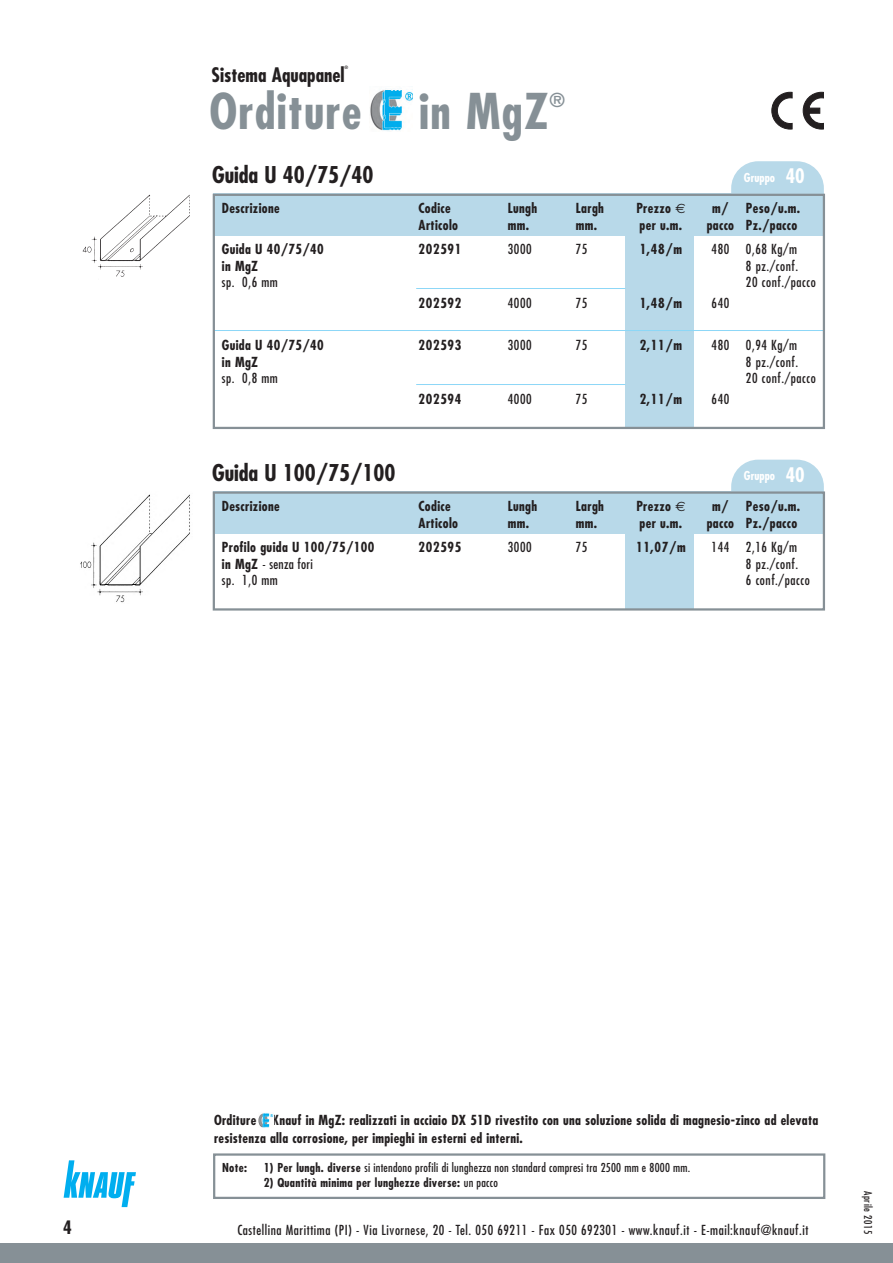
<style>
.page{position:relative;width:893px;height:1263px;background:#fff}
.page>*{position:absolute;margin:0;border:0;box-sizing:border-box;transform-origin:0 0}
.t1{font:700 condensed 48px "Futura";letter-spacing:.025em;color:#869096}
.t2{font:700 condensed 22.5px "Futura";color:#231f20}
.t3{font:700 condensed 19.5px "Futura";color:#231f20}
.t4{font:700 condensed 18.75px "Futura";color:#869096}
.t5{font:700 condensed 18px "Futura";color:#231f20}
.t6{font:700 condensed 13.5px/17.1px "Futura";letter-spacing:.025em;color:#231f20}
.t7{font:condensed 13.5px "Futura";letter-spacing:.04em;color:#231f20}
.t8{font:condensed 13.5px "Futura";letter-spacing:.02em;color:#231f20}
.t9{font:condensed 12px "Futura";letter-spacing:.02em;color:#231f20}
.t10{font:700 condensed 12px "Futura";letter-spacing:.025em;color:#231f20}
.t11{font:700 condensed 12px "Futura";color:#fff}
.t12{font:condensed 10.5px "Futura";letter-spacing:.04em;color:#231f20}
.t13{font:700 condensed 4.5px "Futura";color:#231f20}
.s1{font-size:19.5px}
.s2{font-family:"Euro Sans";font-weight:400;font-stretch:normal}
.s3{font-weight:700}
.s4{font-weight:400}
</style>
<div class="page">
<div style="left:731px;top:161px;width:93px;height:60px;background:#b8d9e9;border-radius:27px"></div>
<div style="left:731px;top:460px;width:93px;height:59px;background:#b8d9e9;border-radius:27px"></div>
<svg style="left:64px;top:1160px;width:72px;height:47px"></svg>
<div style="left:0;top:1244px;width:893px;height:19px;background:#869096"></div>
<img style="left:370px;top:89px;width:43px;height:42px">
<img style="left:259px;top:1113px;width:14px;height:14px">
<div style="left:213px;top:1153px;width:612px;height:46px;border:2px solid #869096"></div>
<svg style="left:772px;top:92px;width:20px;height:37px"></svg>
<svg style="left:803px;top:92px;width:21px;height:37px"></svg>
<img style="left:82px;top:194px;width:108px;height:83px">
<div style="left:213px;top:194px;width:611px;height:42px;background:#b8d9e9"></div>
<div style="left:626px;top:194px;width:68px;height:233px;background:#b8d9e9"></div>
<hr style="left:416px;top:288px;width:209px;height:1px;background:#8dd7f7">
<hr style="left:416px;top:384px;width:209px;height:1px;background:#8dd7f7">
<hr style="left:213px;top:330px;width:610px;height:1px;background:#8dd7f7">
<div style="left:213px;top:194px;width:612px;height:235px;border:2px solid #869096"></div>
<img style="left:80px;top:494px;width:110px;height:109px">
<div style="left:213px;top:491px;width:611px;height:43px;background:#b8d9e9"></div>
<div style="left:626px;top:492px;width:68px;height:117px;background:#b8d9e9"></div>
<div style="left:213px;top:491px;width:612px;height:120px;border:2px solid #869096"></div>
<h3 class="t3" style="left:212px;top:65px;width:134px">Sistema Aquapanel</h3>
<p class="t13" style="left:345px;top:65px;width:5px">®</p>
<h1 class="t1" style="left:210px;top:89px;width:340px">Orditure in MgZ</h1>
<h3 class="t4" style="left:550px;top:91px;width:17px">®</h3>
<h2 class="t2" style="left:212px;top:164px;width:163px">Guida U 40/75/40</h2>
<p class="t11" style="left:744px;top:172px;width:62px">Gruppo <span class="s1">40</span></p>
<p class="t6" style="left:222px;top:201px;width:59px">Descrizione</p>
<p class="t6" style="left:419px;top:201px;width:34px">Codice</p>
<p class="t6" style="left:508px;top:201px;width:31px">Lungh</p>
<p class="t6" style="left:576px;top:201px;width:30px">Largh</p>
<p class="t6" style="left:636px;top:201px;width:51px">Prezzo <span class="s2">€</span></p>
<p class="t6" style="left:712px;top:201px;width:18px">m/</p>
<p class="t6" style="left:746px;top:201px;width:56px">Peso/u.m.</p>
<p class="t6" style="left:419px;top:218px;width:41px">Articolo</p>
<p class="t6" style="left:508px;top:218px;width:23px">mm.</p>
<p class="t6" style="left:576px;top:218px;width:23px">mm.</p>
<p class="t6" style="left:640px;top:218px;width:44px">per u.m.</p>
<p class="t6" style="left:707px;top:218px;width:92px">pacco Pz./pacco</p>
<p class="t6" style="left:222px;top:242px;width:103px">Guida U 40/75/40</p>
<p class="t6" style="left:419px;top:242px;width:44px">202591</p>
<p class="t7" style="left:508px;top:243px;width:25px">3000</p>
<p class="t7" style="left:576px;top:243px;width:13px">75</p>
<p class="t6" style="left:640px;top:242px;width:44px">1,48/m</p>
<p class="t7" style="left:712px;top:243px;width:87px">480 0,68 Kg/m</p>
<p class="t6" style="left:222px;top:258px;width:38px">in MgZ</p>
<p class="t7" style="left:746px;top:260px;width:54px">8 pz./conf.</p>
<p class="t7" style="left:222px;top:276px;width:58px">sp. 0,6 mm</p>
<p class="t7" style="left:746px;top:276px;width:71px">20 conf./pacco</p>
<p class="t6" style="left:419px;top:296px;width:44px">202592</p>
<p class="t7" style="left:508px;top:297px;width:25px">4000</p>
<p class="t7" style="left:576px;top:297px;width:13px">75</p>
<p class="t6" style="left:640px;top:296px;width:44px">1,48/m</p>
<p class="t7" style="left:712px;top:297px;width:19px">640</p>
<p class="t6" style="left:222px;top:338px;width:103px">Guida U 40/75/40</p>
<p class="t6" style="left:419px;top:338px;width:44px">202593</p>
<p class="t7" style="left:508px;top:339px;width:25px">3000</p>
<p class="t7" style="left:576px;top:339px;width:13px">75</p>
<p class="t6" style="left:640px;top:338px;width:44px">2,11/m</p>
<p class="t7" style="left:712px;top:339px;width:87px">480 0,94 Kg/m</p>
<p class="t6" style="left:222px;top:354px;width:38px">in MgZ</p>
<p class="t7" style="left:746px;top:356px;width:54px">8 pz./conf.</p>
<p class="t7" style="left:222px;top:372px;width:58px">sp. 0,8 mm</p>
<p class="t7" style="left:746px;top:372px;width:71px">20 conf./pacco</p>
<p class="t6" style="left:419px;top:392px;width:44px">202594</p>
<p class="t7" style="left:508px;top:393px;width:25px">4000</p>
<p class="t7" style="left:576px;top:393px;width:13px">75</p>
<p class="t6" style="left:640px;top:392px;width:44px">2,11/m</p>
<p class="t7" style="left:712px;top:393px;width:19px">640</p>
<h2 class="t2" style="left:212px;top:462px;width:185px">Guida U 100/75/100</h2>
<p class="t11" style="left:744px;top:470px;width:62px">Gruppo <span class="s1">40</span></p>
<p class="t6" style="left:222px;top:498px;width:59px">Descrizione</p>
<p class="t6" style="left:419px;top:498px;width:34px">Codice</p>
<p class="t6" style="left:508px;top:498px;width:31px">Lungh</p>
<p class="t6" style="left:576px;top:498px;width:30px">Largh</p>
<p class="t6" style="left:636px;top:498px;width:51px">Prezzo <span class="s2">€</span></p>
<p class="t6" style="left:712px;top:498px;width:18px">m/</p>
<p class="t6" style="left:746px;top:498px;width:56px">Peso/u.m.</p>
<p class="t6" style="left:419px;top:516px;width:41px">Articolo</p>
<p class="t6" style="left:508px;top:516px;width:23px">mm.</p>
<p class="t6" style="left:576px;top:516px;width:23px">mm.</p>
<p class="t6" style="left:640px;top:516px;width:44px">per u.m.</p>
<p class="t6" style="left:707px;top:516px;width:92px">pacco Pz./pacco</p>
<p class="t6" style="left:222px;top:540px;width:154px">Profilo guida U 100/75/100</p>
<p class="t6" style="left:419px;top:540px;width:44px">202595</p>
<p class="t7" style="left:508px;top:541px;width:25px">3000</p>
<p class="t7" style="left:576px;top:541px;width:13px">75</p>
<p class="t6" style="left:636px;top:540px;width:51px">11,07/m</p>
<p class="t7" style="left:712px;top:541px;width:87px">144 2,16 Kg/m</p>
<p class="t8" style="left:222px;top:557px;width:92px"><span class="s3">in MgZ</span> - senza fori</p>
<p class="t7" style="left:746px;top:557px;width:54px">8 pz./conf.</p>
<p class="t7" style="left:222px;top:574px;width:58px">sp. 1,0 mm</p>
<p class="t7" style="left:746px;top:574px;width:65px">6 conf./pacco</p>
<p class="t6" style="left:214px;top:1113px;width:606px">Orditure Knauf in MgZ: realizzati in acciaio DX 51D rivestito con una soluzione solida di magnesio-zinco ad elevata resistenza alla corrosione, per impieghi in esterni ed interni.</p>
<p class="t10" style="left:222px;top:1161px;width:26px">Note:</p>
<p class="t9" style="left:264px;top:1161px;width:428px"><span class="s3">1) Per lungh. diverse</span> si intendono profili di lunghezza non standard compresi tra 2500 mm e 8000 mm.</p>
<p class="t10" style="left:264px;top:1176px;width:236px">2) Quantità minima per lunghezze diverse: <span class="s4">un pacco</span></p>
<h3 class="t5" style="left:63px;top:1219px;width:10px">4</h3>
<p class="t7" style="left:237px;top:1223px;width:573px">Castellina Marittima (PI) - Via Livornese, 20 - Tel. 050 69211 - Fax 050 692301 - www.knauf.it - E-mail:knauf@knauf.it</p>
<p class="t12" style="left:873px;top:1191px;width:44px;rotate:90deg">Aprile 2015</p>
</div>
